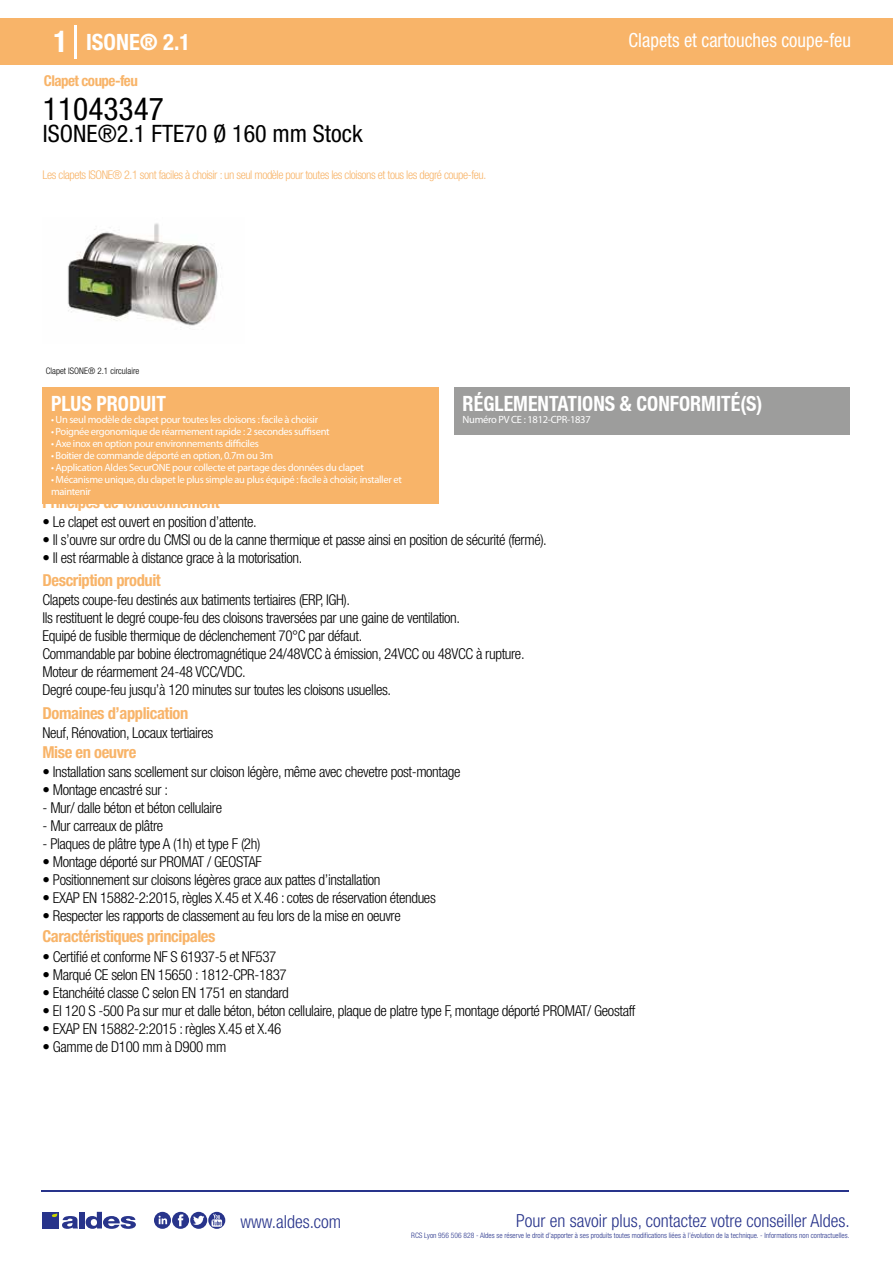
<style>
.page{position:relative;width:893px;height:1263px;background:#fff}
.page>*{position:absolute;margin:0;border:0;box-sizing:border-box;transform-origin:0 0}
.t1{font:condensed 31.5px "Helvetica Neue LT Std";color:#000}
.t2{font:condensed 24px "Helvetica Neue LT Std";color:#000}
.t3{font:700 condensed 22.5px "Helvetica Neue LT Std";color:#fff}
.t4{font:700 condensed 21px "Helvetica Neue";color:#fff;scale:.95 1}
.t5{font:condensed 19.5px "Helvetica Neue LT Std";color:#fff;scale:.95 1}
.t6{font:300 condensed 18px "Helvetica Neue";color:#28348b}
.t7{font:700 condensed 16.5px "Helvetica Neue LT Std";letter-spacing:-.025em;color:#f8b469}
.t8{font:300 condensed 15px/18px "Helvetica Neue LT Std";letter-spacing:-.025em;color:#000}
.t9{font:700 condensed 15px "Helvetica Neue LT Std";letter-spacing:-.035em;color:#f8b469}
.t10{font:300 condensed 12px "Helvetica Neue LT Std";letter-spacing:-.035em;color:#f8b469}
.t11{font:10.5px/12px "Myriad Pro";letter-spacing:-.03em;color:#fff}
.t12{font:300 condensed 9px "Helvetica Neue";color:#000}
.t13{font:300 condensed 7.5px "Helvetica Neue";color:#28348b}
.s1{font-size:30px}
</style>
<div class="page">
<div style="left:0;top:18px;width:893px;height:46px;background:#f8b469"></div>
<div style="left:454px;top:387px;width:396px;height:48px;background:#9d9d9c"></div>
<div style="left:43px;top:387px;width:396px;height:117px;background:#f8b469"></div>
<hr style="left:74px;top:25px;width:2px;height:33px;background:#fff">
<svg style="left:67px;top:223px;width:155px;height:103px"></svg>
<hr style="left:41px;top:1190px;width:808px;height:1px;background:#28348b">
<svg style="left:154px;top:1212px;width:71px;height:17px"></svg>
<div style="left:42px;top:1212px;width:17px;height:16px;background:#28348b"></div>
<div style="left:79px;top:1212px;width:5px;height:16px;background:#28348b"></div>
<svg style="left:86px;top:1212px;width:50px;height:17px"></svg>
<svg style="left:52px;top:1213px;width:26px;height:16px"></svg>
<h3 class="t3" style="left:54px;top:28px;width:138px"><span class="s1">1</span> ISONE® 2.1</h3>
<h3 class="t5" style="left:629px;top:29px;width:236px">Clapets et cartouches coupe-feu</h3>
<p class="t9" style="left:44px;top:71px;width:96px">Clapet coupe-feu</p>
<h1 class="t1" style="left:43px;top:91px;width:122px">11043347</h1>
<h2 class="t2" style="left:43px;top:120px;width:321px">ISONE®2.1 FTE70 Ø 160 mm Stock</h2>
<p class="t10" style="left:43px;top:167px;width:445px">Les clapets ISONE® 2.1 sont faciles à choisir : un seul modèle pour toutes les cloisons et tous les degré coupe-feu.</p>
<p class="t12" style="left:46px;top:365px;width:95px">Clapet ISONE® 2.1 circulaire</p>
<h3 class="t4" style="left:51px;top:391px;width:122px">PLUS PRODUIT</h3>
<p class="t11" style="left:51px;top:413px;width:269px">• Un seul modèle de clapet pour toutes les cloisons : facile à choisir</p>
<p class="t11" style="left:51px;top:425px;width:280px">• Poignée ergonomique de réarmement rapide : 2 secondes suffisent</p>
<p class="t11" style="left:51px;top:437px;width:209px">• Axe inox en option pour environnements difficiles</p>
<p class="t11" style="left:51px;top:449px;width:224px">• Boitier de commande déporté en option, 0.7m ou 3m</p>
<p class="t11" style="left:51px;top:461px;width:314px">• Application Aldes SecurONE pour collecte et partage des données du clapet</p>
<p class="t11" style="left:51px;top:473px;width:352px">• Mécanisme unique, du clapet le plus simple au plus équipé : facile à choisir, installer et maintenir</p>
<p class="t7" style="left:43px;top:492px;width:179px">Principes de fonctionnement</p>
<h3 class="t4" style="left:463px;top:391px;width:317px">RÉGLEMENTATIONS &amp; CONFORMITÉ(S)</h3>
<p class="t11" style="left:463px;top:413px;width:130px">Numéro PV CE : 1812-CPR-1837</p>
<p class="t8" style="left:43px;top:513px;width:216px">• Le clapet est ouvert en position d’attente.</p>
<p class="t8" style="left:43px;top:531px;width:506px">• Il s’ouvre sur ordre du CMSI ou de la canne thermique et passe ainsi en position de sécurité (fermé).</p>
<p class="t8" style="left:43px;top:549px;width:261px">• Il est réarmable à distance grace à la motorisation.</p>
<p class="t8" style="left:43px;top:590px;width:484px">Clapets coupe-feu destinés aux batiments tertiaires (ERP, IGH).<br>Ils restituent le degré coupe-feu des cloisons traversées par une gaine de ventilation.<br>Equipé de fusible thermique de déclenchement 70°C par défaut.<br>Commandable par bobine électromagnétique 24/48VCC à émission, 24VCC ou 48VCC à rupture.<br>Moteur de réarmement 24-48 VCC/VDC.<br>Degré coupe-feu jusqu’à 120 minutes sur toutes les cloisons usuelles.</p>
<p class="t8" style="left:43px;top:723px;width:172px">Neuf, Rénovation, Locaux tertiaires</p>
<p class="t8" style="left:43px;top:763px;width:419px">• Installation sans scellement sur cloison légère, même avec chevetre post-montage</p>
<p class="t8" style="left:43px;top:781px;width:127px">• Montage encastré sur :</p>
<p class="t8" style="left:43px;top:799px;width:181px">- Mur/ dalle béton et béton cellulaire</p>
<p class="t8" style="left:43px;top:817px;width:122px">- Mur carreaux de plâtre</p>
<p class="t8" style="left:43px;top:835px;width:219px">- Plaques de plâtre type A (1h) et type F (2h)</p>
<p class="t8" style="left:43px;top:853px;width:221px">• Montage déporté sur PROMAT / GEOSTAF</p>
<p class="t8" style="left:43px;top:871px;width:340px">• Positionnement sur cloisons légères grace aux pattes d’installation</p>
<p class="t8" style="left:43px;top:889px;width:395px">• EXAP EN 15882-2:2015, règles X.45 et X.46 : cotes de réservation étendues</p>
<p class="t8" style="left:43px;top:907px;width:360px">• Respecter les rapports de classement au feu lors de la mise en oeuvre</p>
<p class="t7" style="left:43px;top:570px;width:120px">Description produit</p>
<p class="t7" style="left:43px;top:703px;width:147px">Domaines d’application</p>
<p class="t7" style="left:43px;top:742px;width:95px">Mise en oeuvre</p>
<p class="t7" style="left:43px;top:926px;width:174px">Caractéristiques principales</p>
<p class="t8" style="left:43px;top:947px;width:235px">• Certifié et conforme NF S 61937-5 et NF537</p>
<p class="t8" style="left:43px;top:965px;width:246px">• Marqué CE selon EN 15650 : 1812-CPR-1837</p>
<p class="t8" style="left:43px;top:983px;width:248px">• Etanchéité classe C selon EN 1751 en standard</p>
<p class="t8" style="left:43px;top:1001px;width:594px">• EI 120 S -500 Pa sur mur et dalle béton, béton cellulaire, plaque de platre type F, montage déporté PROMAT/ Geostaff</p>
<p class="t8" style="left:43px;top:1019px;width:240px">• EXAP EN 15882-2:2015 : règles X.45 et X.46</p>
<p class="t8" style="left:43px;top:1037px;width:185px">• Gamme de D100 mm à D900 mm</p>
<p class="t6" style="left:240px;top:1211px;width:102px">www.aldes.com</p>
<p class="t6" style="left:516px;top:1211px;width:335px">Pour en savoir plus, contactez votre conseiller Aldes.</p>
<p class="t13" style="left:411px;top:1230px;width:440px">RCS Lyon 956 506 828 - Aldes se réserve le droit d’apporter à ses produits toutes modifications liées à l’évolution de la technique. - Informations non contractuelles.</p>
</div>
